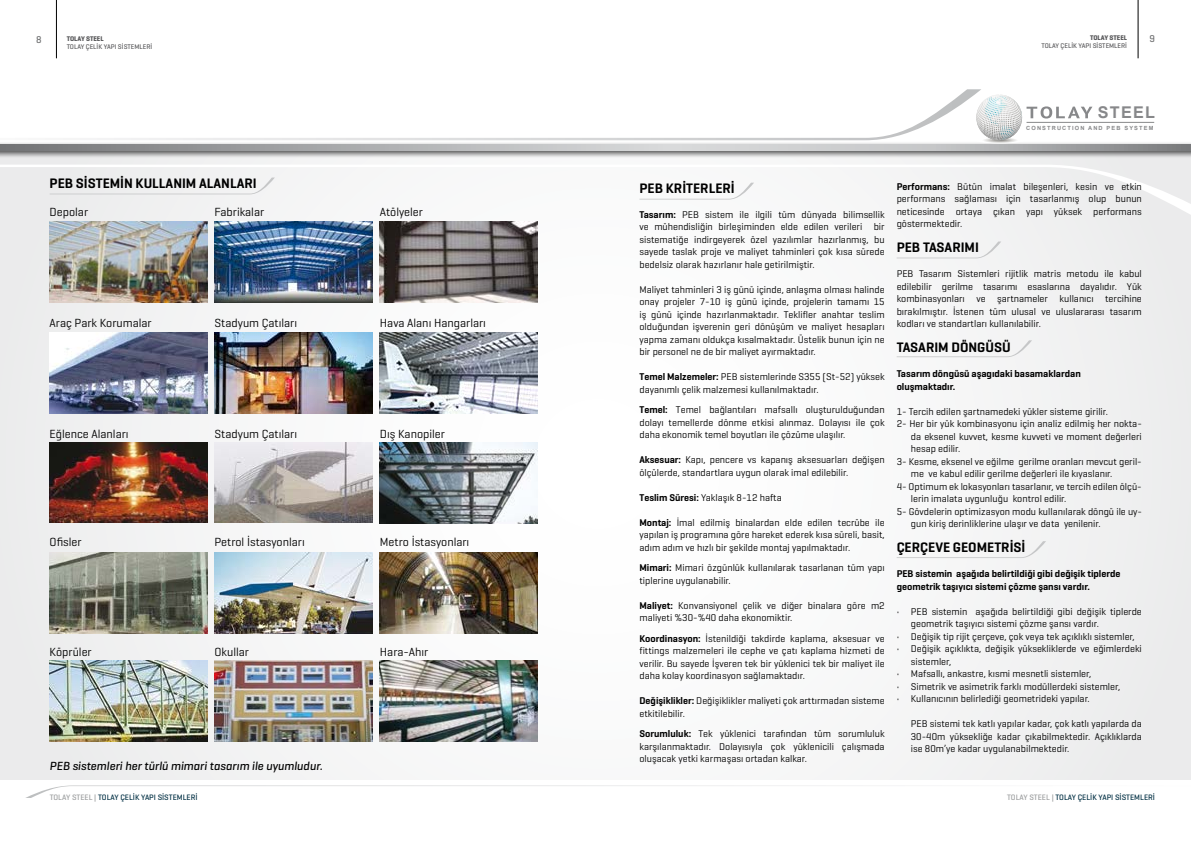
<style>
.page{position:relative;width:1191px;height:842px;background:#fff}
.page>*{position:absolute;margin:0;border:0;box-sizing:border-box;transform-origin:0 0}
.t1{font:700 16.2px "Arial";letter-spacing:.08em;color:#87888a}
.t2{font:600 14px "Geogrotesque";color:#000}
.t3{font:12px "Geogrotesque";color:#000}
.t4{font:italic 500 12px "Geogrotesque";color:#000}
.t5{font:10px/12.5px "Geogrotesque";color:#000;text-align:justify}
.t6{font:600 10px/12.5px "Geogrotesque";color:#000}
.t7{font:500 10px "Geogrotesque";color:#707172}
.t8{font:500 8px "Geogrotesque";color:#002f43}
.t9{font:500 6.9px "Geogrotesque";color:#58585a}
.t10{font:700 6.9px "Geogrotesque";color:#58585a}
.t11{font:700 5.7px "Arial";letter-spacing:.2em;color:#87888a}
.s1{font-weight:600}
.s2{color:#9c9e9f}
</style>
<div class="page">
<hr style="left:56px;top:0;width:1px;height:58px;background:#000">
<hr style="left:1137px;top:0;width:1px;height:58px;background:#000">
<svg style="left:26px;top:785px;width:800px;height:13px"></svg>
<div style="left:0;top:147px;width:1191px;height:633px;background:#f7f7f7"></div>
<div style="left:0;top:142px;width:1191px;height:17px;background:#000;opacity:.75"></div>
<svg style="left:0;top:144px;width:1191px;height:6px;background:#aeafb1"></svg>
<svg style="left:80px;top:89px;width:901px;height:51px"></svg>
<svg style="left:0;top:165px;width:1191px;height:51px"></svg>
<hr style="left:1026px;top:122px;width:128px;height:1px;background:#87888a">
<svg style="left:973px;top:95px;width:119px;height:48px"></svg>
<img style="left:50px;top:222px;width:158px;height:81px">
<img style="left:214px;top:222px;width:158px;height:81px">
<img style="left:379px;top:222px;width:158px;height:81px">
<img style="left:50px;top:552px;width:158px;height:81px">
<img style="left:214px;top:552px;width:158px;height:81px">
<img style="left:50px;top:332px;width:158px;height:81px">
<img style="left:214px;top:332px;width:158px;height:81px">
<img style="left:379px;top:332px;width:158px;height:81px">
<img style="left:379px;top:552px;width:158px;height:81px">
<img style="left:214px;top:660px;width:158px;height:81px">
<img style="left:50px;top:442px;width:158px;height:81px">
<img style="left:214px;top:442px;width:158px;height:81px">
<img style="left:50px;top:660px;width:158px;height:81px">
<img style="left:380px;top:442px;width:158px;height:81px">
<img style="left:380px;top:660px;width:158px;height:81px">
<svg style="left:639px;top:183px;width:115px;height:17px"></svg>
<svg style="left:50px;top:178px;width:225px;height:16px"></svg>
<svg style="left:897px;top:241px;width:104px;height:17px"></svg>
<svg style="left:897px;top:340px;width:135px;height:17px"></svg>
<svg style="left:896px;top:541px;width:150px;height:17px"></svg>
<p class="t10" style="left:1090px;top:33px;width:39px">TOLAY STEEL</p>
<p class="t9" style="left:1041px;top:42px;width:87px">TOLAY ÇELİK YAPI SİSTEMLERİ</p>
<p class="t7" style="left:36px;top:33px;width:7px">8</p>
<p class="t10" style="left:67px;top:34px;width:39px">TOLAY STEEL</p>
<p class="t7" style="left:1149px;top:33px;width:7px">9</p>
<p class="t9" style="left:67px;top:43px;width:87px">TOLAY ÇELİK YAPI SİSTEMLERİ</p>
<h1 class="t1" style="left:1097px;top:102px;width:59px">STEEL</h1>
<p class="t11" style="left:1026px;top:124px;width:129px">CONSTRUCTION AND PEB SYSTEM</p>
<h2 class="t2" style="left:50px;top:174px;width:209px">PEB SİSTEMİN KULLANIM ALANLARI</h2>
<p class="t3" style="left:50px;top:204px;width:40px">Depolar</p>
<p class="t3" style="left:214px;top:204px;width:51px">Fabrikalar</p>
<p class="t3" style="left:380px;top:204px;width:45px">Atölyeler</p>
<p class="t3" style="left:50px;top:315px;width:104px">Araç Park Korumalar</p>
<p class="t3" style="left:214px;top:315px;width:84px">Stadyum Çatıları</p>
<p class="t3" style="left:380px;top:315px;width:108px">Hava Alanı Hangarları</p>
<p class="t3" style="left:50px;top:426px;width:80px">Eğlence Alanları</p>
<p class="t3" style="left:214px;top:426px;width:84px">Stadyum Çatıları</p>
<p class="t3" style="left:380px;top:426px;width:67px">Dış Kanopiler</p>
<p class="t3" style="left:50px;top:535px;width:34px">Ofisler</p>
<p class="t3" style="left:214px;top:535px;width:92px">Petrol İstasyonları</p>
<p class="t3" style="left:380px;top:535px;width:91px">Metro İstasyonları</p>
<p class="t3" style="left:50px;top:645px;width:44px">Köprüler</p>
<p class="t3" style="left:214px;top:645px;width:36px">Okullar</p>
<p class="t3" style="left:380px;top:645px;width:50px">Hara-Ahır</p>
<p class="t4" style="left:50px;top:758px;width:274px">PEB sistemleri her türlü mimari tasarım ile uyumludur.</p>
<h2 class="t2" style="left:639px;top:179px;width:97px">PEB KRİTERLERİ</h2>
<p class="t5" style="left:639px;top:208px;width:247px"><span class="s1">Tasarım:</span> PEB sistem ile ilgili tüm dünyada bilimsellik ve mühendisliğin birleşiminden elde edilen verileri bir sistematiğe indirgeyerek özel yazılımlar hazırlanmış, bu sayede taslak proje ve maliyet tahminleri çok kısa sürede bedelsiz olarak hazırlanır hale getirilmiştir.</p>
<p class="t5" style="left:639px;top:283px;width:247px">Maliyet tahminleri 3 iş günü içinde, anlaşma olması halinde onay projeler 7-10 iş günü içinde, projelerin tamamı 15 iş günü içinde hazırlanmaktadır. Teklifler anahtar teslim olduğundan işverenin geri dönüşüm ve maliyet hesapları yapma zamanı oldukça kısalmaktadır. Üstelik bunun için ne bir personel ne de bir maliyet ayırmaktadır.</p>
<p class="t5" style="left:639px;top:370px;width:247px"><span class="s1">Temel Malzemeler:</span> PEB sistemlerinde S355 (St-52) yüksek dayanımlı çelik malzemesi kullanılmaktadır.</p>
<p class="t5" style="left:639px;top:403px;width:247px"><span class="s1">Temel:</span> Temel bağlantıları mafsallı oluşturulduğundan dolayı temellerde dönme etkisi alınmaz. Dolayısı ile çok daha ekonomik temel boyutları ile çözüme ulaşılır.</p>
<p class="t5" style="left:639px;top:453px;width:247px"><span class="s1">Aksesuar:</span> Kapı, pencere vs kapanış aksesuarları değişen ölçülerde, standartlara uygun olarak imal edilebilir.</p>
<p class="t5" style="left:639px;top:491px;width:144px"><span class="s1">Teslim Süresi:</span> Yaklaşık 8-12 hafta</p>
<p class="t5" style="left:639px;top:516px;width:247px"><span class="s1">Montaj:</span> İmal edilmiş binalardan elde edilen tecrübe ile yapılan iş programına göre hareket ederek kısa süreli, basit, adım adım ve hızlı bir şekilde montaj yapılmaktadır.</p>
<p class="t5" style="left:639px;top:561px;width:247px"><span class="s1">Mimari:</span> Mimari özgünlük kullanılarak tasarlanan tüm yapı tiplerine uygulanabilir.</p>
<p class="t5" style="left:639px;top:599px;width:247px"><span class="s1">Maliyet:</span> Konvansiyonel çelik ve diğer binalara göre m2 maliyeti %30-%40 daha ekonomiktir.</p>
<p class="t5" style="left:639px;top:632px;width:247px"><span class="s1">Koordinasyon:</span> İstenildiği takdirde kaplama, aksesuar ve fittings malzemeleri ile cephe ve çatı kaplama hizmeti de verilir. Bu sayede İşveren tek bir yüklenici tek bir maliyet ile daha kolay koordinasyon sağlamaktadır.</p>
<p class="t5" style="left:639px;top:694px;width:247px"><span class="s1">Değişiklikler:</span> Değişiklikler maliyeti çok arttırmadan sisteme etkitilebilir.</p>
<p class="t5" style="left:639px;top:727px;width:247px"><span class="s1">Sorumluluk:</span> Tek yüklenici tarafından tüm sorumluluk karşılanmaktadır. Dolayısıyla çok yüklenicili çalışmada oluşacak yetki karmaşası ortadan kalkar.</p>
<p class="t5" style="left:896px;top:180px;width:247px"><span class="s1">Performans:</span> Bütün imalat bileşenleri, kesin ve etkin performans sağlaması için tasarlanmış olup bunun neticesinde ortaya çıkan yapı yüksek performans göstermektedir.</p>
<h2 class="t2" style="left:896px;top:239px;width:84px">PEB TASARIMI</h2>
<p class="t5" style="left:896px;top:267px;width:247px">PEB Tasarım Sistemleri rijitlik matris metodu ile kabul edilebilir gerilme tasarımı esaslarına dayalıdır. Yük kombinasyonları ve şartnameler kullanıcı tercihine bırakılmıştır. İstenen tüm ulusal ve uluslararası tasarım kodları ve standartları kullanılabilir.</p>
<h2 class="t2" style="left:896px;top:339px;width:115px">TASARIM DÖNGÜSÜ</h2>
<p class="t6" style="left:896px;top:368px;width:186px">Tasarım döngüsü aşagıdaki basamaklardan oluşmaktadır.</p>
<p class="t5" style="left:896px;top:405px;width:213px">1- Tercih edilen şartnamedeki yükler sisteme girilir.</p>
<p class="t5" style="left:896px;top:417px;width:247px">2- Her bir yük kombinasyonu için analiz edilmiş her nokta-</p>
<p class="t5" style="left:911px;top:430px;width:232px">da eksenel kuvvet, kesme kuvveti ve moment değerleri</p>
<p class="t5" style="left:911px;top:442px;width:51px">hesap edilir.</p>
<p class="t5" style="left:896px;top:455px;width:247px">3- Kesme, eksenel ve eğilme gerilme oranları mevcut geril-</p>
<p class="t5" style="left:911px;top:467px;width:203px">me ve kabul edilir gerilme değerleri ile kıyaslanır.</p>
<p class="t5" style="left:896px;top:480px;width:247px">4- Optimum ek lokasyonları tasarlanır, ve tercih edilen ölçü-</p>
<p class="t5" style="left:911px;top:492px;width:157px">lerin imalata uygunluğu kontrol edilir.</p>
<p class="t5" style="left:896px;top:505px;width:247px">5- Gövdelerin optimizasyon modu kullanılarak döngü ile uy-</p>
<p class="t5" style="left:911px;top:517px;width:191px">gun kiriş derinliklerine ulaşır ve data yenilenir.</p>
<h2 class="t2" style="left:896px;top:539px;width:130px">ÇERÇEVE GEOMETRİSİ</h2>
<p class="t6" style="left:896px;top:568px;width:225px">PEB sistemin aşağıda belirtildiği gibi değişik tiplerde geometrik taşıyıcı sistemi çözme şansı vardır.</p>
<p class="t5" style="left:911px;top:605px;width:232px;text-indent:-14px">• PEB sistemin aşağıda belirtildiği gibi değişik tiplerde geometrik taşıyıcı sistemi çözme şansı vardır.</p>
<p class="t5" style="left:896px;top:630px;width:239px">• Değişik tip rijit çerçeve, çok veya tek açıklıklı sistemler,</p>
<p class="t5" style="left:911px;top:642px;width:232px;text-indent:-14px">• Değişik açıklıkta, değişik yüksekliklerde ve eğimlerdeki sistemler,</p>
<p class="t5" style="left:896px;top:667px;width:196px">• Mafsallı, ankastre, kısmi mesnetli sistemler,</p>
<p class="t5" style="left:896px;top:680px;width:225px">• Simetrik ve asimetrik farklı modüllerdeki sistemler,</p>
<p class="t5" style="left:896px;top:692px;width:195px">• Kullanıcının belirlediği geometrideki yapılar.</p>
<p class="t5" style="left:911px;top:717px;width:232px">PEB sistemi tek katlı yapılar kadar, çok katlı yapılarda da 30-40m yüksekliğe kadar çıkabilmektedir. Açıklıklarda ise 80m’ye kadar uygulanabilmektedir.</p>
<p class="t8" style="left:50px;top:792px;width:149px"><span class="s2">TOLAY STEEL |</span> TOLAY ÇELİK YAPI SİSTEMLERİ</p>
<p class="t8" style="left:1007px;top:792px;width:149px"><span class="s2">TOLAY STEEL |</span> TOLAY ÇELİK YAPI SİSTEMLERİ</p>
</div>
